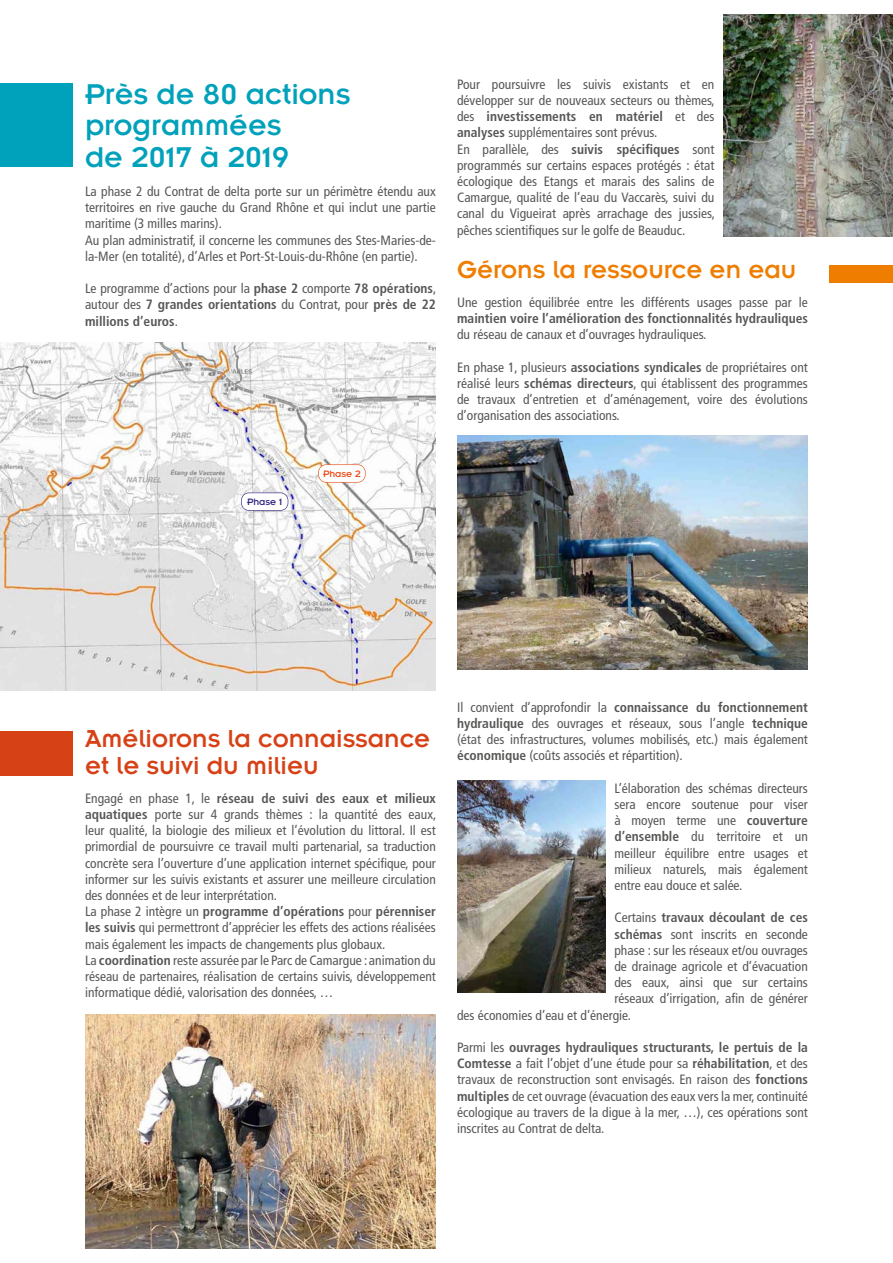
<style>
.page{position:relative;width:893px;height:1263px;background:#fff}
.page>*{position:absolute;margin:0;border:0;box-sizing:border-box;transform-origin:0 0}
.t1{font:31.5px/31.5px "Insignia";color:#00a1ba}
.t2{font:27px/27px "Insignia";color:#d74116}
.t3{font:27px "Insignia";color:#ef7d00}
.t4{font:condensed 13.5px/16.2px "Frutiger";color:#575756;text-align:justify}
.t5{font:700 condensed 13.5px/16.2px "Frutiger";color:#575756;text-align:justify}
.t6{font:10.2px "Insignia";color:#e94e1b}
.t7{font:10.2px "Insignia";color:#312783}
.s1{font-weight:400}
.s2{font-weight:700}
</style>
<div class="page">
<img style="left:0;top:342px;width:436px;height:349px">
<svg style="left:318px;top:464px;width:48px;height:19px"></svg>
<svg style="left:241px;top:492px;width:47px;height:19px"></svg>
<img style="left:723px;top:15px;width:170px;height:221px">
<img style="left:85px;top:1014px;width:351px;height:234px">
<img style="left:457px;top:436px;width:351px;height:234px">
<img style="left:457px;top:780px;width:149px;height:213px">
<div style="left:829px;top:265px;width:64px;height:18px;background:#ef7d00"></div>
<div style="left:0;top:83px;width:72px;height:84px;background:#00a1ba"></div>
<div style="left:0;top:732px;width:72px;height:44px;background:#d74116"></div>
<h1 class="t1" style="left:85px;top:78px;width:267px">Près de 80 actions programmées<br>de 2017 à 2019</h1>
<p class="t4" style="left:85px;top:183px;width:352px;text-align:left">La phase 2 du Contrat de delta porte sur un périmètre étendu aux territoires en rive gauche du Grand Rhône et qui inclut une partie maritime (3 milles marins).<br>Au plan administratif, il concerne les communes des Stes-Maries-de&shy;la-Mer (en totalité), d’Arles et Port-St-Louis-du-Rhône (en partie).</p>
<p class="t5" style="left:85px;top:280px;width:353px"><span class="s1">Le programme d’actions pour la</span> phase 2 <span class="s1">comporte</span> 78 opérations<span class="s1">, autour des</span> 7 grandes orientations <span class="s1">du Contrat, pour</span> près de 22 millions d’euros<span class="s1">.</span></p>
<p class="t7" style="left:247px;top:496px;width:37px">Phase 1</p>
<p class="t6" style="left:323px;top:468px;width:39px">Phase 2</p>
<p class="t4" style="left:457px;top:76px;width:259px;text-align:left">Pour poursuivre les suivis existants et en développer sur de nouveaux secteurs ou thèmes, des <span class="s2">investissements en matériel</span> et des <span class="s2">analyses</span> supplémentaires sont prévus.<br>En parallèle, des <span class="s2">suivis spécifiques</span> sont programmés sur certains espaces protégés : état écologique des Etangs et marais des salins de Camargue, qualité de l’eau du Vaccarès, suivi du canal du Vigueirat après arrachage des jussies, pêches scientifiques sur le golfe de Beauduc.</p>
<h2 class="t3" style="left:457px;top:256px;width:341px">Gérons la ressource en eau</h2>
<p class="t4" style="left:457px;top:294px;width:352px">Une gestion équilibrée entre les différents usages passe par le</p>
<p class="t5" style="left:457px;top:310px;width:352px">maintien voire l’amélioration des fonctionnalités hydrauliques</p>
<p class="t4" style="left:457px;top:326px;width:251px">du réseau de canaux et d’ouvrages hydrauliques.</p>
<p class="t4" style="left:457px;top:359px;width:352px">En phase 1, plusieurs <span class="s2">associations syndicales</span> de propriétaires ont réalisé leurs <span class="s2">schémas directeurs</span>, qui établissent des programmes de travaux d’entretien et d’aménagement, voire des évolutions d’organisation des associations.</p>
<h2 class="t2" style="left:85px;top:725px;width:347px">Améliorons la connaissance et le suivi du milieu</h2>
<p class="t4" style="left:85px;top:790px;width:353px;text-align:left">Engagé en phase 1, le <span class="s2">réseau de suivi des eaux et milieux aquatiques</span> porte sur 4 grands thèmes : la quantité des eaux, leur qualité, la biologie des milieux et l’évolution du littoral. Il est primordial de poursuivre ce travail multi partenarial, sa traduction concrète sera l’ouverture d’une application internet spécifique, pour informer sur les suivis existants et assurer une meilleure circulation des données et de leur interprétation.<br>La phase 2 intègre un <span class="s2">programme d’opérations</span> pour <span class="s2">pérenniser les suivis</span> qui permettront d’apprécier les effets des actions réalisées mais également les impacts de changements plus globaux.<br>La <span class="s2">coordination</span> reste assurée par le Parc de Camargue : animation du réseau de partenaires, réalisation de certains suivis, développement informatique dédié, valorisation des données, …</p>
<p class="t4" style="left:457px;top:699px;width:352px">Il convient d’approfondir la <span class="s2">connaissance du fonctionnement hydraulique</span> des ouvrages et réseaux, sous l’angle <span class="s2">technique </span>(état des infrastructures, volumes mobilisés, etc.) mais également <span class="s2">économique</span> (coûts associés et répartition).</p>
<p class="t4" style="left:614px;top:780px;width:195px">L’élaboration des schémas directeurs sera encore soutenue pour viser à moyen terme une <span class="s2">couverture d’ensemble</span> du territoire et un meilleur équilibre entre usages et milieux naturels, mais également entre eau douce et salée.</p>
<p class="t5" style="left:614px;top:910px;width:195px"><span class="s1">Certains</span> travaux découlant de ces</p>
<p class="t4" style="left:614px;top:926px;width:195px"><span class="s2">schémas</span> sont inscrits en seconde</p>
<p class="t4" style="left:614px;top:942px;width:195px">phase : sur les réseaux et/ou ouvrages</p>
<p class="t4" style="left:614px;top:958px;width:195px">de drainage agricole et d’évacuation</p>
<p class="t4" style="left:614px;top:974px;width:195px">des eaux, ainsi que sur certains</p>
<p class="t4" style="left:614px;top:991px;width:195px">réseaux d’irrigation, afin de générer</p>
<p class="t4" style="left:457px;top:1007px;width:175px">des économies d’eau et d’énergie.</p>
<p class="t4" style="left:457px;top:1039px;width:352px">Parmi les <span class="s2">ouvrages hydrauliques structurants, le pertuis de la Comtesse</span> a fait l’objet d’une étude pour sa <span class="s2">réhabilitation</span>, et des travaux de reconstruction sont envisagés. En raison des <span class="s2">fonctions multiples</span> de cet ouvrage (évacuation des eaux vers la mer, continuité écologique au travers de la digue à la mer, …), ces opérations sont inscrites au Contrat de delta.</p>
</div>
